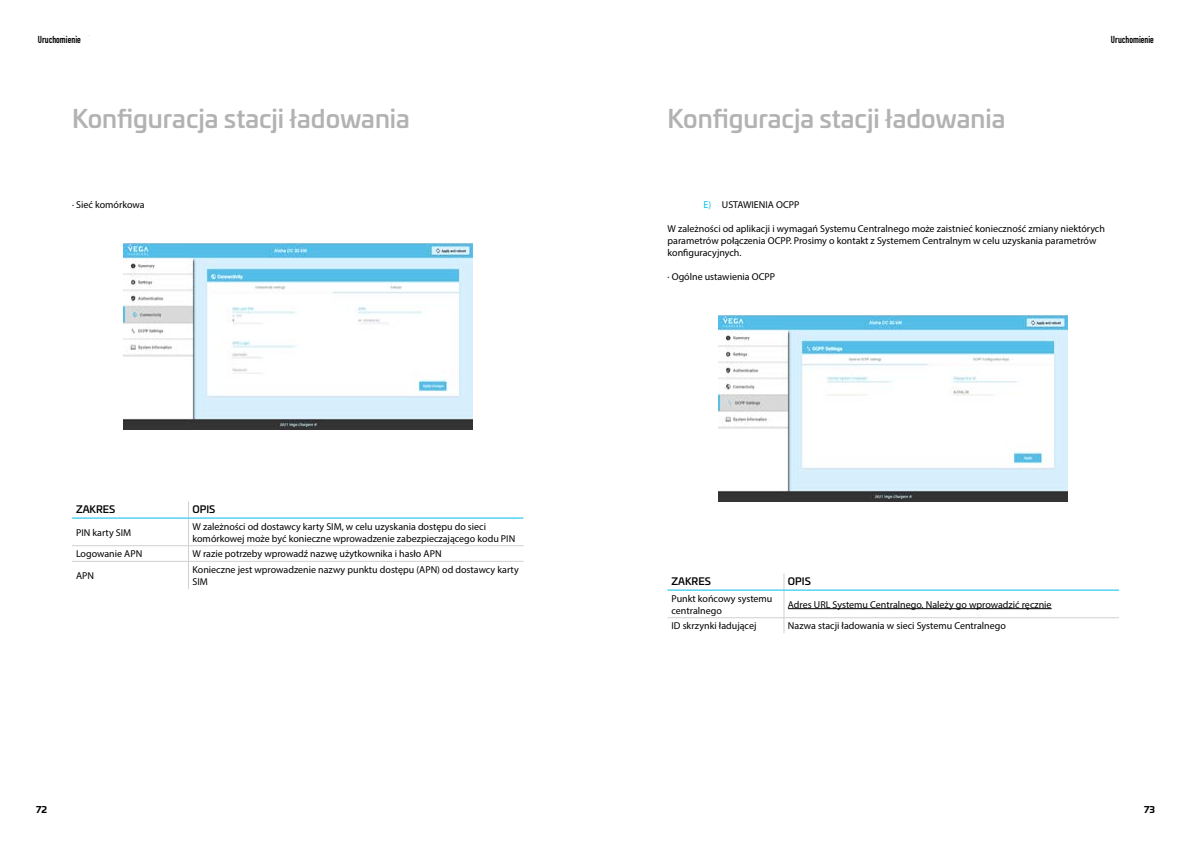
<style>
.page{position:relative;width:1191px;height:842px;background:#fff}
.page>*{position:absolute;margin:0;border:0;box-sizing:border-box;transform-origin:0 0}
.t1{font:500 25px "Univia Pro";color:#b3b2b2}
.t2{font:10px/12px "Myriad Pro";color:#000}
.t3{font:700 10px "DIN Condensed";color:#000}
.t4{font:500 10px "Univia Pro";color:#000}
.t5{font:700 9px "Univia Pro";color:#000}
.s1{color:#00beeb}
</style>
<div class="page">
<img style="left:123px;top:244px;width:349px;height:185px">
<svg style="left:188px;top:501px;width:1px;height:88px"></svg>
<hr style="left:72px;top:518px;width:116px;height:1px;background:#00beeb">
<hr style="left:188px;top:518px;width:335px;height:1px;background:#00beeb">
<hr style="left:72px;top:545px;width:116px;height:1px;background:#d2cfd0">
<hr style="left:188px;top:545px;width:335px;height:1px;background:#d2cfd0">
<hr style="left:72px;top:561px;width:116px;height:1px;background:#d2cfd0">
<hr style="left:188px;top:561px;width:335px;height:1px;background:#d2cfd0">
<img style="left:718px;top:316px;width:350px;height:185px">
<svg style="left:783px;top:573px;width:1px;height:60px"></svg>
<hr style="left:667px;top:590px;width:117px;height:1px;background:#00beeb">
<hr style="left:784px;top:590px;width:335px;height:1px;background:#00beeb">
<hr style="left:667px;top:617px;width:117px;height:1px;background:#d2cfd0">
<hr style="left:784px;top:617px;width:335px;height:1px;background:#d2cfd0">
<hr style="left:788px;top:608px;width:263px;height:1px;background:#000">
<p class="t3" style="left:38px;top:33px;width:45px">Uruchomienie</p>
<p class="t3" style="left:1111px;top:33px;width:45px">Uruchomienie</p>
<p class="t5" style="left:36px;top:33px;width:67px">Commissioning</p>
<p class="t5" style="left:1090px;top:33px;width:67px">Commissioning</p>
<h1 class="t1" style="left:72px;top:99px;width:339px">Konfiguracja stacji ładowania</h1>
<p class="t2" style="left:72px;top:198px;width:74px">· Sieć komórkowa</p>
<p class="t4" style="left:76px;top:502px;width:41px">ZAKRES</p>
<p class="t4" style="left:192px;top:502px;width:24px">OPIS</p>
<p class="t2" style="left:76px;top:526px;width:57px">PIN karty SIM</p>
<p class="t2" style="left:192px;top:520px;width:324px">W zależności od dostawcy karty SIM, w celu uzyskania dostępu do sieci komórkowej może być konieczne wprowadzenie zabezpieczającego kodu PIN</p>
<p class="t2" style="left:76px;top:548px;width:68px">Logowanie APN</p>
<p class="t2" style="left:192px;top:548px;width:251px">W razie potrzeby wprowadź nazwę użytkownika i hasło APN</p>
<p class="t2" style="left:76px;top:569px;width:20px">APN</p>
<p class="t2" style="left:192px;top:563px;width:328px">Konieczne jest wprowadzenie nazwy punktu dostępu (APN) od dostawcy karty<br>SIM</p>
<h1 class="t1" style="left:667px;top:99px;width:339px">Konfiguracja stacji ładowania</h1>
<p class="t2" style="left:703px;top:198px;width:97px"><span class="s1">E)</span> USTAWIENIA OCPP</p>
<p class="t2" style="left:667px;top:222px;width:439px">W zależności od aplikacji i wymagań Systemu Centralnego może zaistnieć konieczność zmiany niektórych parametrów połączenia OCPP. Prosimy o kontakt z Systemem Centralnym w celu uzyskania parametrów konfiguracyjnych.</p>
<p class="t2" style="left:667px;top:270px;width:109px">· Ogólne ustawienia OCPP</p>
<p class="t4" style="left:671px;top:574px;width:41px">ZAKRES</p>
<p class="t4" style="left:788px;top:574px;width:24px">OPIS</p>
<p class="t2" style="left:671px;top:592px;width:102px">Punkt końcowy systemu centralnego</p>
<p class="t2" style="left:788px;top:598px;width:265px">Adres URL Systemu Centralnego. Należy go wprowadzić ręcznie</p>
<p class="t2" style="left:671px;top:620px;width:86px">ID skrzynki ładującej</p>
<p class="t2" style="left:788px;top:620px;width:219px">Nazwa stacji ładowania w sieci Systemu Centralnego</p>
<p class="t5" style="left:36px;top:803px;width:13px">72</p>
<p class="t5" style="left:1144px;top:803px;width:12px">73</p>
</div>
